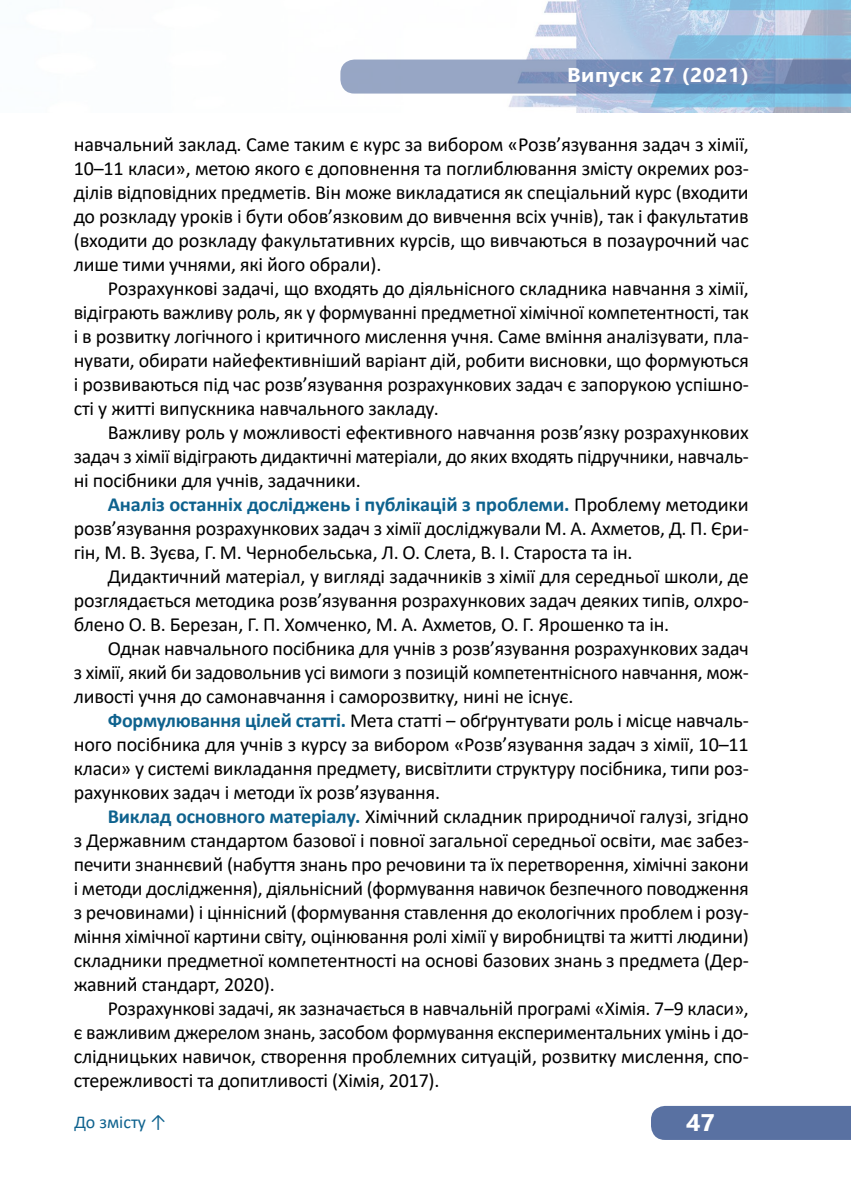
<style>
.page{position:relative;width:851px;height:1191px;background:#fff}
.page>*{position:absolute;margin:0;border:0;box-sizing:border-box;transform-origin:0 0}
.t1{font:700 24px "Segoe UI";color:#fff;scale:1.05 1}
.t2{font:20px/24px "Calibri";letter-spacing:-.01em;color:#000;text-align:justify}
.t3{font:700 20px "Segoe UI";letter-spacing:.025em;color:#fff;scale:1.06 1}
.t4{font:18px "Calibri";color:#0e628e}
.s1{font-weight:700;color:#0e628e}
</style>
<div class="page">
<img style="left:352px;top:0;width:498px;height:113px">
<svg style="left:340px;top:60px;width:510px;height:34px;background:#8197bc"></svg>
<div style="left:651px;top:1106px;width:199px;height:34px;background:#5971a2"></div>
<p class="t3" style="left:567px;top:56px;width:173px">Випуск 27 (2021)</p>
<p class="t2" style="left:74px;top:132px;width:676px">навчальний заклад. Саме таким є курс за вибором «Розв’язування задач з хімії, 10–11 класи», метою якого є доповнення та поглиблювання змісту окремих роз&shy;ділів відповідних предметів. Він може викладатися як спеціальний курс (входити до розкладу уроків і бути обов’язковим до вивчення всіх учнів), так і факультатив (входити до розкладу факультативних курсів, що вивчаються в позаурочний час лише тими учнями, які його обрали).</p>
<p class="t2" style="left:74px;top:276px;width:676px;text-indent:34px">Розрахункові задачі, що входять до діяльнісного складника навчання з хімії, відіграють важливу роль, як у формуванні предметної хімічної компетентності, так і в розвитку логічного і критичного мислення учня. Саме вміння аналізувати, пла&shy;нувати, обирати найефективніший варіант дій, робити висновки, що формуються і розвиваються під час розв’язування розрахункових задач є запорукою успішно&shy;сті у житті випускника навчального закладу.</p>
<p class="t2" style="left:74px;top:420px;width:676px;text-indent:34px">Важливу роль у можливості ефективного навчання розв’язку розрахункових задач з хімії відіграють дидактичні матеріали, до яких входять підручники, навчаль&shy;ні посібники для учнів, задачники.</p>
<p class="t2" style="left:74px;top:492px;width:676px;text-indent:34px"><span class="s1">Аналіз останніх досліджень і публікацій з проблеми.</span> Проблему методики розв’язування розрахункових задач з хімії досліджували М. А. Ахметов, Д. П. Єри&shy;гін, М. В. Зуєва, Г. М. Чернобельська, Л. О. Слета, В. І. Староста та ін.</p>
<p class="t2" style="left:74px;top:564px;width:676px;text-indent:34px">Дидактичний матеріал, у вигляді задачників з хімії для середньої школи, де розглядається методика розв’язування розрахункових задач деяких типів, олхро&shy;блено О. В. Березан, Г. П. Хомченко, М. А. Ахметов, О. Г. Ярошенко та ін.</p>
<p class="t2" style="left:74px;top:636px;width:676px;text-indent:34px">Однак навчального посібника для учнів з розв’язування розрахункових задач з хімії, який би задовольнив усі вимоги з позицій компетентнісного навчання, мож&shy;ливості учня до самонавчання і саморозвитку, нині не існує.</p>
<p class="t2" style="left:74px;top:708px;width:676px;text-indent:34px"><span class="s1">Формулювання цілей статті.</span> Мета статті ‒ обґрунтувати роль і місце навчаль&shy;ного посібника для учнів з курсу за вибором «Розв’язування задач з хімії, 10–11 класи» у системі викладання предмету, висвітлити структуру посібника, типи роз&shy;рахункових задач і методи їх розв’язування.</p>
<p class="t2" style="left:74px;top:804px;width:676px;text-indent:34px"><span class="s1">Виклад основного матеріалу.</span> Хімічний складник природничої галузі, згідно з Державним стандартом базової і повної загальної середньої освіти, має забез&shy;печити знаннєвий (набуття знань про речовини та їх перетворення, хімічні закони і методи дослідження), діяльнісний (формування навичок безпечного поводження з речовинами) і ціннісний (формування ставлення до екологічних проблем і розу&shy;міння хімічної картини світу, оцінювання ролі хімії у виробництві та житті людини) складники предметної компетентності на основі базових знань з предмета (Дер&shy;жавний стандарт, 2020).</p>
<p class="t2" style="left:74px;top:996px;width:676px;text-indent:34px">Розрахункові задачі, як зазначається в навчальній програмі «Хімія. 7‒9 класи», є важливим джерелом знань, засобом формування експериментальних умінь і до&shy;слідницьких навичок, створення проблемних ситуацій, розвитку мислення, спо&shy;стережливості та допитливості (Хімія, 2017).</p>
<p class="t4" style="left:74px;top:1109px;width:94px">До змісту ↑</p>
<p class="t1" style="left:686px;top:1100px;width:29px">47</p>
</div>
